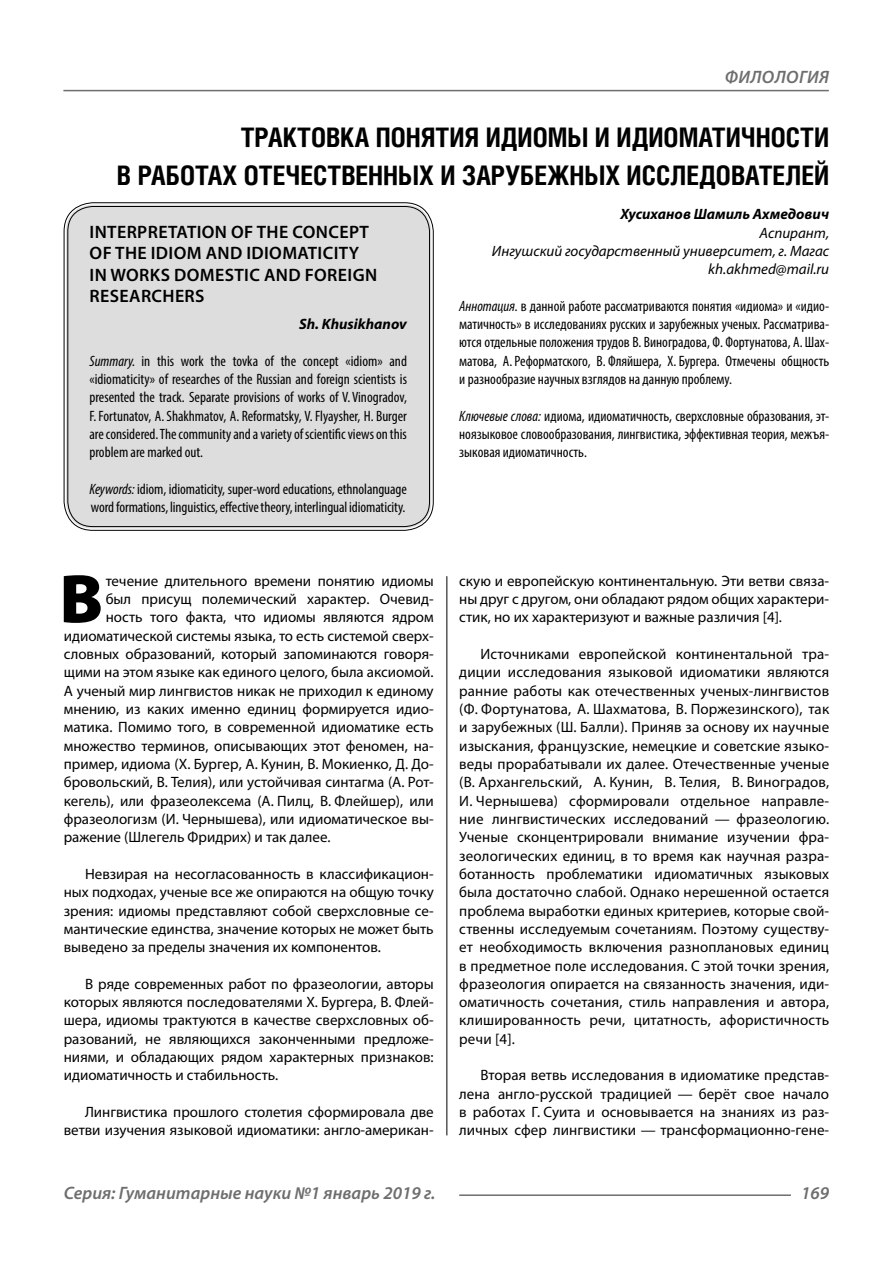
<style>
.page{position:relative;width:893px;height:1263px;background:#fff}
.page>*{position:absolute;margin:0;border:0;box-sizing:border-box;transform-origin:0 0}
.Bukvica{font:900 69.3px "Myriad Pro";color:#000}
.Header{font:700 27px/37.5px "Helios Cond";color:#000;text-align:right}
.Header-eng{font:600 18px/21.6px "Myriad Pro";letter-spacing:.02em;color:#000}
.t1{font:italic 600 18px "Myriad Pro";color:#6e6e6e}
.Normal{font:15px/18.3px "Myriad Pro";color:#000;text-align:justify}
.Bukvica-2{font:15px "Myriad Pro";color:#000}
.Annotation-rus{font:condensed 15px/18.3px "Myriad Pro";color:#000;text-align:justify}
.Annotation-eng{font:condensed 15px/18.3px "Myriad Pro";letter-spacing:-.005em;color:#000;text-align:justify}
.Author-doc{font:italic 15px/18.3px "Myriad Pro";color:#000;text-align:right}
.Author{font:italic 700 15px "Myriad Pro";color:#000}
.Author-email{font:italic 15px "Myriad Pro";color:#000}
.Author-eng{font:italic 700 15px "Myriad Pro";color:#000}
.s1{font-style:italic}
</style>
<div class="page">
<hr style="left:446px;top:576px;width:1px;height:559px;background:#000">
<div style="left:66px;top:205px;width:365px;height:323px;background:#ddd;border-radius:27px"></div>
<div style="left:64px;top:202px;width:370px;height:329px;border:1px solid #000;border-radius:29px"></div>
<div style="left:67px;top:206px;width:363px;height:321px;border:1px solid #000;border-radius:25px"></div>
<hr style="left:63px;top:90px;width:766px;height:1px;background:#6e6e6e">
<hr style="left:459px;top:1194px;width:332px;height:2px;background:#6e6e6e">
<p class="t1" style="left:725px;top:66px;width:27px">Филологи</p>
<p class="t1" style="left:819px;top:66px;width:11px">я</p>
<p class="Header" style="left:117px;top:118px;width:714px">ТРАКТОВКА ПОНЯТИЯ ИДИОМЫ И ИДИОМАТИЧНОСТИ<br>В РАБОТАХ ОТЕЧЕСТВЕННЫХ И ЗАРУБЕЖНЫХ ИССЛЕДОВАТЕЛЕЙ</p>
<p class="Author" style="left:620px;top:204px;width:210px">Хусиханов Шамиль Ахмедович</p>
<p class="Author-doc" style="left:492px;top:223px;width:339px">Аспирант,<br>Ингушский государственный университет, г. Магас</p>
<p class="Author-email" style="left:708px;top:260px;width:122px">kh.akhmed@mail.ru</p>
<p class="Annotation-rus" style="left:459px;top:296px;width:371px"><span class="s1">Аннотация.</span> в данной работе рассматриваются понятия «идиома» и «идио&shy;матичность» в исследованиях русских и зарубежных ученых. Рассматрива&shy;ются отдельные положения трудов В. Виноградова, Ф. Фортунатова, А. Шах&shy;матова, А. Реформатского, В. Фляйшера, Х. Бургера. Отмечены общность и разнообразие научных взглядов на данную проблему.</p>
<p class="Annotation-rus" style="left:459px;top:406px;width:371px"><span class="s1">Ключевые слова:</span> идиома, идиоматичность, сверхсловные образования, эт&shy;ноязыковое словообразования, лингвистика, эффективная теория, межъя&shy;зыковая идиоматичность.</p>
<p class="Header-eng" style="left:90px;top:220px;width:289px">INTERPRETATION OF THE CONCEPT<br>OF THE IDIOM AND IDIOMATICITY<br>IN WORKS DOMESTIC AND FOREIGN<br>RESEARCHERS</p>
<p class="Author-eng" style="left:299px;top:314px;width:109px">Sh. Khusikhanov</p>
<p class="Annotation-eng" style="left:89px;top:351px;width:319px"><span class="s1">Summary.</span> in this work the tovka of the concept «idiom» and «idiomaticity» of researches of the Russian and foreign scientists is presented the track. Separate provisions of works of V. Vinogradov, F. Fortunatov, A. Shakhmatov, A. Reformatsky, V. Flyaysher, H. Burger are considered. The community and a variety of scientific views on this problem are marked out.</p>
<p class="Annotation-eng" style="left:89px;top:480px;width:319px"><span class="s1">Keywords:</span> idiom, idiomaticity, super-word educations, ethnolanguage word formations, linguistics, effective theory, interlingual idiomaticity.</p>
<p class="Bukvica" style="left:59px;top:553px;width:45px">В</p>
<p class="Bukvica-2" style="left:106px;top:571px;width:330px">течение длительного времени понятию идиомы</p>
<p class="Bukvica-2" style="left:106px;top:590px;width:330px">был присущ полемический характер. Очевид-</p>
<p class="Bukvica-2" style="left:106px;top:608px;width:330px">ность того факта, что идиомы являются ядром</p>
<p class="Bukvica-2" style="left:64px;top:626px;width:371px">идиоматической системы языка, то есть системой сверх-</p>
<p class="Bukvica-2" style="left:64px;top:645px;width:371px">словных образований, который запоминаются говоря-</p>
<p class="Bukvica-2" style="left:64px;top:663px;width:371px">щими на этом языке как единого целого, была аксиомой.</p>
<p class="Bukvica-2" style="left:64px;top:681px;width:371px">А ученый мир лингвистов никак не приходил к единому</p>
<p class="Bukvica-2" style="left:64px;top:700px;width:371px">мнению, из каких именно единиц формируется идио-</p>
<p class="Bukvica-2" style="left:64px;top:718px;width:371px">матика. Помимо того, в современной идиоматике есть</p>
<p class="Bukvica-2" style="left:64px;top:736px;width:371px">множество терминов, описывающих этот феномен, на-</p>
<p class="Bukvica-2" style="left:64px;top:755px;width:371px">пример, идиома (Х. Бургер, А. Кунин, В. Мокиенко, Д. До-</p>
<p class="Bukvica-2" style="left:64px;top:773px;width:371px">бровольский, В. Телия), или устойчивая синтагма (А. Рот-</p>
<p class="Bukvica-2" style="left:64px;top:791px;width:371px">кегель), или фразеолексема (А. Пилц, В. Флейшер), или</p>
<p class="Bukvica-2" style="left:64px;top:810px;width:371px">фразеологизм (И. Чернышева), или идиоматическое вы-</p>
<p class="Bukvica-2" style="left:64px;top:828px;width:268px">ражение (Шлегель Фридрих) и так далее.</p>
<p class="Normal" style="left:64px;top:864px;width:371px;text-indent:21px">Невзирая на несогласованность в классификацион&shy;ных подходах, ученые все же опираются на общую точку зрения: идиомы представляют собой сверхсловные се&shy;мантические единства, значение которых не может быть выведено за пределы значения их компонентов.</p>
<p class="Normal" style="left:64px;top:974px;width:371px;text-indent:21px">В ряде современных работ по фразеологии, авторы которых являются последователями Х. Бургера, В. Флей&shy;шера, идиомы трактуются в качестве сверхсловных об&shy;разований, не являющихся законченными предложе&shy;ниями, и обладающих рядом характерных признаков: идиоматичность и стабильность.</p>
<p class="Normal" style="left:64px;top:1103px;width:371px;text-align:right">Лингвистика прошлого столетия сформировала две ветви изучения языковой идиоматики: англо-американ-</p>
<p class="Normal" style="left:459px;top:571px;width:371px">скую и европейскую континентальную. Эти ветви связа&shy;ны друг с другом, они обладают рядом общих характери&shy;стик, но их характеризуют и важные различия [4].</p>
<p class="Normal" style="left:459px;top:644px;width:371px;text-indent:21px">Источниками европейской континентальной тра&shy;диции исследования языковой идиоматики являются ранние работы как отечественных ученых-лингвистов (Ф. Фортунатова, А. Шахматова, В. Поржезинского), так и зарубежных (Ш. Балли). Приняв за основу их научные изыскания, французские, немецкие и советские языко&shy;веды прорабатывали их далее. Отечественные ученые (В. Архангельский, А. Кунин, В. Телия, В. Виноградов, И. Чернышева) сформировали отдельное направле&shy;ние лингвистических исследований — фразеологию.<br>Ученые сконцентрировали внимание изучении фра&shy;зеологических единиц, в то время как научная разра&shy;ботанность проблематики идиоматичных языковых была достаточно слабой. Однако нерешенной остается проблема выработки единых критериев, которые свой&shy;ственны исследуемым сочетаниям. Поэтому существу&shy;ет необходимость включения разноплановых единиц в предметное поле исследования. С этой точки зрения, фразеология опирается на связанность значения, иди&shy;оматичность сочетания, стиль направления и автора, клишированность речи, цитатность, афористичность речи [4].</p>
<p class="Normal" style="left:459px;top:1066px;width:371px;text-indent:21px">Вторая ветвь исследования в идиоматике представ&shy;лена англо-русской традицией — берёт свое начало в работах Г. Суита и основывается на знаниях из раз&shy;личных сфер лингвистики — трансформационно-гене-</p>
<p class="t1" style="left:64px;top:1182px;width:373px">Серия: Гуманитарные науки №1 январь 2019 г.</p>
<p class="t1" style="left:801px;top:1182px;width:30px">169</p>
</div>
